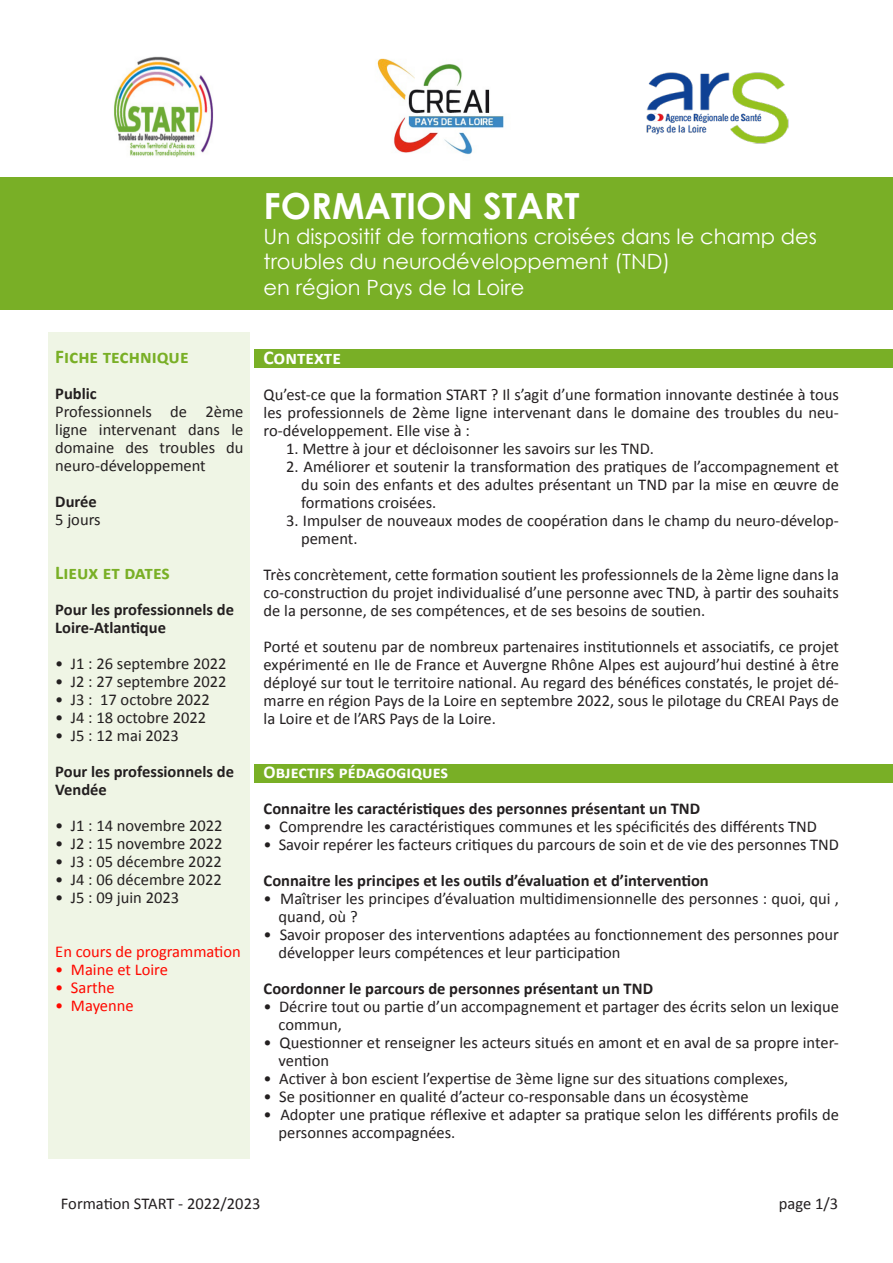
<style>
.page{position:relative;width:893px;height:1263px;background:#fff}
.page>*{position:absolute;margin:0;border:0;box-sizing:border-box;transform-origin:0 0}
.t1{font:700 36px "Century Gothic";color:#fff}
.t2{font:21px/25.2px "Century Gothic";color:#fff}
.t3{font:700 19.5px "Calibri";color:#79af26}
.t4{font:700 19.5px "Calibri";color:#fff}
.t5{font:700 18px "Calibri";color:#fff}
.t6{font:16.5px/18px "Calibri";color:#231f20}
.t7{font:700 16.5px/18px "Calibri";color:#231f20}
.t8{font:16.5px "Calibri";color:#ff0800}
</style>
<div class="page">
<div style="left:49px;top:332px;width:201px;height:827px;background:#eff5e5"></div>
<div style="left:254px;top:764px;width:639px;height:18px;background:#79af26"></div>
<div style="left:254px;top:349px;width:639px;height:19px;background:#79af26"></div>
<div style="left:0;top:177px;width:893px;height:133px;background:#79af26"></div>
<img style="left:114px;top:56px;width:99px;height:101px">
<img style="left:646px;top:72px;width:142px;height:72px">
<img style="left:377px;top:58px;width:127px;height:97px">
<p class="t3" style="left:55px;top:344px;width:135px">Fiche technique</p>
<p class="t7" style="left:55px;top:385px;width:43px">Public</p>
<p class="t6" style="left:55px;top:402px;width:190px;text-align:justify">Professionnels de 2ème ligne intervenant dans le domaine des troubles du neuro-développement</p>
<p class="t7" style="left:55px;top:493px;width:43px">Durée</p>
<p class="t6" style="left:55px;top:510px;width:47px">5 jours</p>
<p class="t3" style="left:55px;top:560px;width:116px">Lieux et dates</p>
<p class="t7" style="left:55px;top:601px;width:180px">Pour les professionnels de<br>Loire-Atlantique</p>
<p class="t6" style="left:55px;top:654px;width:173px">• J1 : 26 septembre 2022</p>
<p class="t6" style="left:55px;top:672px;width:173px">• J2 : 27 septembre 2022</p>
<p class="t6" style="left:55px;top:690px;width:156px">• J3 : 17 octobre 2022</p>
<p class="t6" style="left:55px;top:708px;width:152px">• J4 : 18 octobre 2022</p>
<p class="t6" style="left:55px;top:726px;width:125px">• J5 : 12 mai 2023</p>
<p class="t7" style="left:55px;top:763px;width:180px">Pour les professionnels de<br>Vendée</p>
<p class="t6" style="left:55px;top:816px;width:169px">• J1 : 14 novembre 2022</p>
<p class="t6" style="left:55px;top:834px;width:169px">• J2 : 15 novembre 2022</p>
<p class="t6" style="left:55px;top:852px;width:168px">• J3 : 05 décembre 2022</p>
<p class="t6" style="left:55px;top:870px;width:168px">• J4 : 06 décembre 2022</p>
<p class="t6" style="left:55px;top:888px;width:125px">• J5 : 09 juin 2023</p>
<p class="t8" style="left:55px;top:941px;width:187px">En cours de programmation</p>
<p class="t8" style="left:55px;top:959px;width:114px">• Maine et Loire</p>
<p class="t8" style="left:55px;top:977px;width:61px">• Sarthe</p>
<p class="t8" style="left:55px;top:995px;width:80px">• Mayenne</p>
<p class="t1" style="left:264px;top:183px;width:318px">FORMATION START</p>
<p class="t2" style="left:264px;top:224px;width:555px">Un dispositif de formations croisées dans le champ des troubles du neurodéveloppement (TND)</p>
<p class="t2" style="left:264px;top:274px;width:262px">en région Pays de la Loire</p>
<p class="t4" style="left:264px;top:345px;width:79px">Contexte</p>
<p class="t6" style="left:264px;top:385px;width:577px;text-align:justify">Qu’est-ce que la formation START ? Il s’agit d’une formation innovante destinée à tous les professionnels de 2ème ligne intervenant dans le domaine des troubles du neu&shy;ro-développement. Elle vise à :</p>
<p class="t6" style="left:286px;top:439px;width:369px">1. Mettre à jour et décloisonner les savoirs sur les TND.</p>
<p class="t6" style="left:301px;top:457px;width:539px;text-align:justify;text-indent:-15px">2. Améliorer et soutenir la transformation des pratiques de l’accompagnement et du soin des enfants et des adultes présentant un TND par la mise en œuvre de formations croisées.</p>
<p class="t6" style="left:301px;top:511px;width:539px;text-indent:-15px">3. Impulser de nouveaux modes de coopération dans le champ du neuro-dévelop&shy;pement.</p>
<p class="t6" style="left:264px;top:565px;width:577px;text-align:justify">Très concrètement, cette formation soutient les professionnels de la 2ème ligne dans la co-construction du projet individualisé d’une personne avec TND, à partir des souhaits de la personne, de ses compétences, et de ses besoins de soutien.</p>
<p class="t6" style="left:264px;top:637px;width:577px;text-align:justify">Porté et soutenu par de nombreux partenaires institutionnels et associatifs, ce projet expérimenté en Ile de France et Auvergne Rhône Alpes est aujourd’hui destiné à être déployé sur tout le territoire national. Au regard des bénéfices constatés, le projet dé&shy;marre en région Pays de la Loire en septembre 2022, sous le pilotage du CREAI Pays de la Loire et de l’ARS Pays de la Loire.</p>
<p class="t5" style="left:264px;top:761px;width:186px">Objectifs pédagogiques</p>
<p class="t7" style="left:264px;top:800px;width:438px">Connaitre les caractéristiques des personnes présentant un TND</p>
<p class="t6" style="left:264px;top:817px;width:555px">• Comprendre les caractéristiques communes et les spécificités des différents TND</p>
<p class="t6" style="left:264px;top:835px;width:577px">• Savoir repérer les facteurs critiques du parcours de soin et de vie des personnes TND</p>
<p class="t7" style="left:264px;top:872px;width:447px">Connaitre les principes et les outils d’évaluation et d’intervention</p>
<p class="t6" style="left:279px;top:889px;width:562px;text-indent:-15px">• Maîtriser les principes d’évaluation multidimensionnelle des personnes : quoi, qui , quand, où ?</p>
<p class="t6" style="left:279px;top:925px;width:562px;text-indent:-15px">• Savoir proposer des interventions adaptées au fonctionnement des personnes pour développer leurs compétences et leur participation</p>
<p class="t7" style="left:264px;top:980px;width:391px">Coordonner le parcours de personnes présentant un TND</p>
<p class="t6" style="left:279px;top:997px;width:562px;text-indent:-15px">• Décrire tout ou partie d’un accompagnement et partager des écrits selon un lexique commun,</p>
<p class="t6" style="left:279px;top:1033px;width:562px;text-indent:-15px">• Questionner et renseigner les acteurs situés en amont et en aval de sa propre inter&shy;vention</p>
<p class="t6" style="left:264px;top:1069px;width:526px">• Activer à bon escient l’expertise de 3ème ligne sur des situations complexes,</p>
<p class="t6" style="left:264px;top:1087px;width:487px">• Se positionner en qualité d’acteur co-responsable dans un écosystème</p>
<p class="t6" style="left:279px;top:1105px;width:562px;text-indent:-15px">• Adopter une pratique réflexive et adapter sa pratique selon les différents profils de personnes accompagnées.</p>
<p class="t6" style="left:61px;top:1194px;width:201px">Formation START - 2022/2023</p>
<p class="t6" style="left:779px;top:1194px;width:61px">page 1/3</p>
</div>
